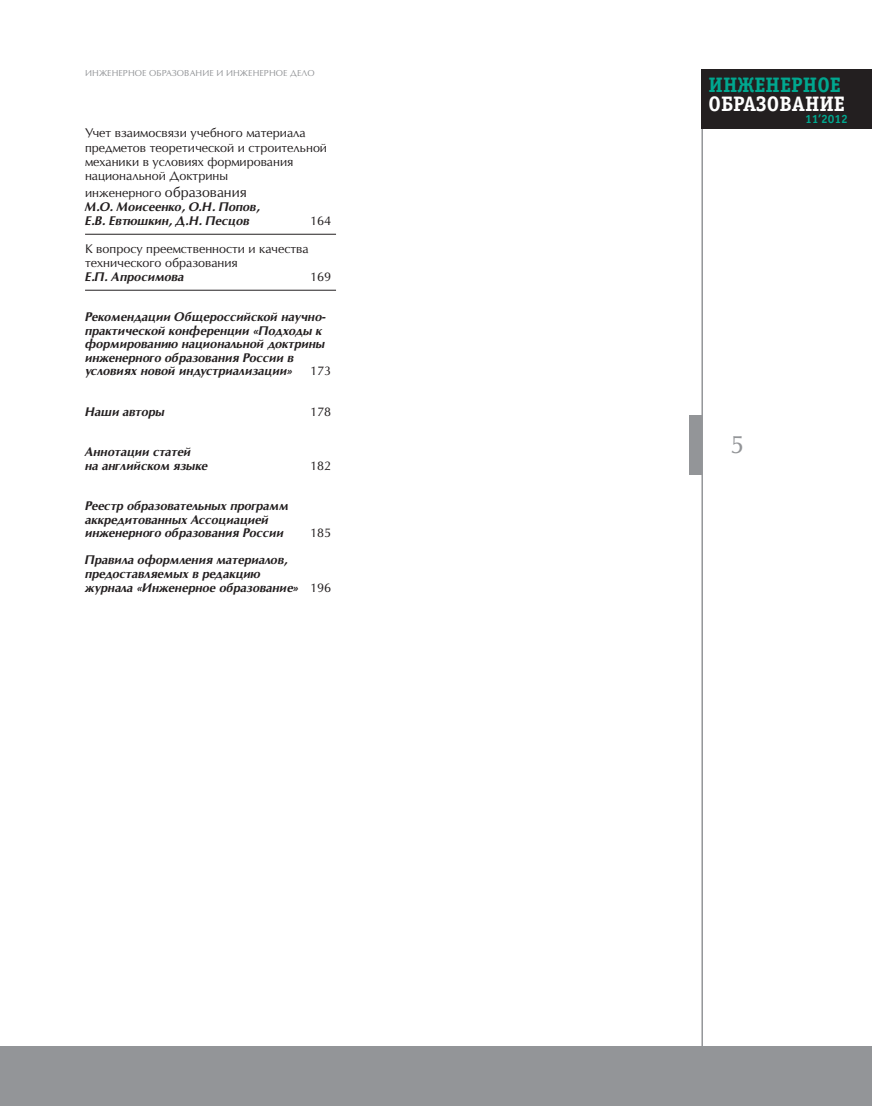
<style>
.page{position:relative;width:872px;height:1106px;background:#fff}
.page>*{position:absolute;margin:0;border:0;box-sizing:border-box;transform-origin:0 0}
.t1{font:700 21px "Officina Serif C";color:#fff}
.t2{font:700 21px "Officina Serif C";color:#00a78f}
.t3{font:italic 700 12px/13.5px "Opium New";color:#231f20}
.t4{font:12px/14.4px "Opium New";color:#231f20}
.t5{font:700 12px "Officina Sans C";color:#00a78f}
.t6{font:8.25px "Opium New";color:#939598}
.s1{font-weight:400;font-style:normal}
.s2{font-weight:400;font-style:normal;font-size:13.5px}
</style>
<div class="page">
<hr style="left:701px;top:69px;width:2px;height:1037px;background:#939598">
<div style="left:701px;top:69px;width:171px;height:60px;background:#231f20"></div>
<div style="left:689px;top:415px;width:13px;height:60px;background:#939598"></div>
<div style="left:0;top:1046px;width:872px;height:60px;background:#939598"></div>
<hr style="left:85px;top:234px;width:251px;height:1px;background:#231f20">
<hr style="left:85px;top:290px;width:251px;height:1px;background:#231f20">
<p class="t6" style="left:85px;top:68px;width:8px">ИНЖЕНЕРНОЕ</p>
<p class="t6" style="left:149px;top:68px;width:7px">ОБРАЗОВАНИЕ</p>
<p class="t6" style="left:216px;top:68px;width:17px">И ИНЖЕНЕРНОЕ</p>
<p class="t6" style="left:290px;top:68px;width:14px">ДЕЛО</p>
<p class="t4" style="left:85px;top:126px;width:243px">Учет взаимосвязи учебного материала предметов теоретической и строительной механики в условиях формирования национальной Доктрины</p>
<p class="t3" style="left:85px;top:185px;width:176px;line-height:14.4px"><span class="s1">инженерного</span> <span class="s2">образования<br></span>М.О. Моисеенко, О.Н. Попов,<br>Е.В. Евтюшкин, Д.Н. Песцов</p>
<p class="t4" style="left:310px;top:214px;width:23px">164</p>
<p class="t4" style="left:85px;top:241px;width:225px">К вопросу преемственности и качества технического образования</p>
<p class="t3" style="left:85px;top:270px;width:101px">Е.П. Апросимова</p>
<p class="t4" style="left:310px;top:270px;width:23px">169</p>
<p class="t3" style="left:85px;top:310px;width:242px">Рекомендации Общероссийской научно&shy;практической конференции «Подходы к формированию национальной доктрины инженерного образования России в условиях новой индустриализации»</p>
<p class="t4" style="left:310px;top:363px;width:23px">173</p>
<p class="t3" style="left:85px;top:405px;width:81px">Наши авторы</p>
<p class="t4" style="left:310px;top:404px;width:23px">178</p>
<p class="t3" style="left:85px;top:445px;width:124px">Аннотации статей<br>на английском языке</p>
<p class="t4" style="left:310px;top:458px;width:23px">182</p>
<p class="t3" style="left:85px;top:499px;width:205px">Реестр образовательных программ аккредитованных Ассоциацией инженерного образования России</p>
<p class="t4" style="left:310px;top:525px;width:23px">185</p>
<p class="t3" style="left:85px;top:553px;width:248px;line-height:14px">Правила оформления материалов, предоставляемых в редакцию<br>журнала «Инженерное образование» <span class="s1">196</span></p>
<h1 class="t2" style="left:708px;top:73px;width:134px">ИНЖЕНЕРНОЕ</h1>
<h1 class="t1" style="left:708px;top:91px;width:138px">ОБРАЗОВАНИЕ</h1>
<p class="t5" style="left:805px;top:113px;width:44px">11’2012</p>
</div>
